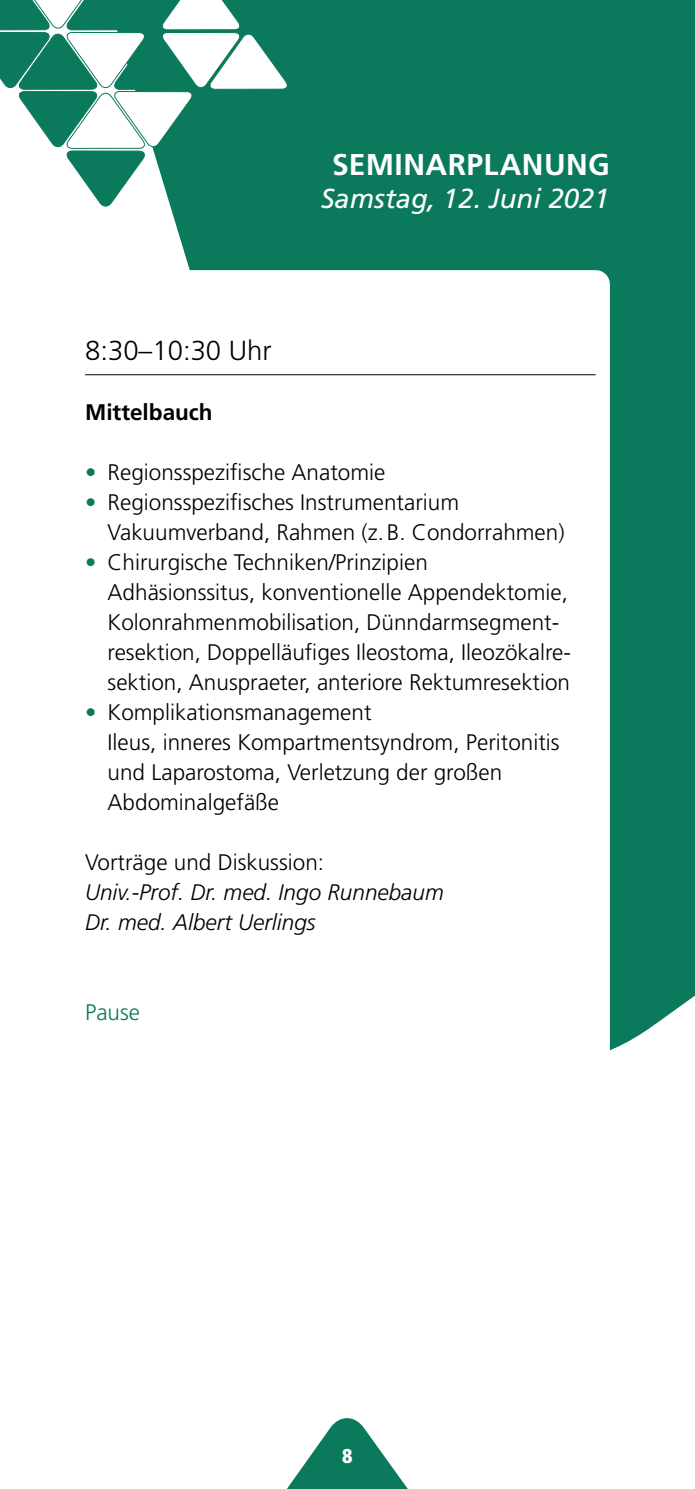
<style>
.page{position:relative;width:695px;height:1489px;background:#fff}
.page>*{position:absolute;margin:0;border:0;box-sizing:border-box;transform-origin:0 0}
.t1{font:700 30px "Frutiger LT";letter-spacing:.015em;color:#fff}
.t2{font:italic 27.5px "Frutiger LT";color:#fff}
.t3{font:300 27.5px "Frutiger LT";color:#000}
.t4{font:300 22.5px/30px "Frutiger LT";color:#000}
.t5{font:italic 300 22.5px/30px "Frutiger LT";color:#000}
.t6{font:700 22.5px "Frutiger LT";color:#000}
.t7{font:300 22.5px "Frutiger LT";color:#0a795c}
.t8{font:900 condensed 20px "Frutiger LT";color:#fff}
.s1{color:#0a795c}
</style>
<div class="page">
<svg style="left:287px;top:1418px;width:120px;height:70px"></svg>
<div style="left:103px;top:0;width:591px;height:1051px;background:#0a795c"></div>
<svg style="left:0;top:0;width:288px;height:206px"></svg>
<div style="left:71px;top:270px;width:538px;height:817px;background:#fff;border-radius:14px"></div>
<hr style="left:85px;top:374px;width:510px;height:1px;background:#000">
<h1 class="t1" style="left:332px;top:147px;width:279px">SEMINARPLANUNG</h1>
<p class="t2" style="left:321px;top:182px;width:290px">Samstag, 12. Juni 2021</p>
<p class="t3" style="left:85px;top:335px;width:188px">8:30–10:30 Uhr</p>
<p class="t6" style="left:85px;top:399px;width:129px">Mittelbauch</p>
<p class="t4" style="left:85px;top:458px;width:302px"><span class="s1">•</span> Regionsspezifische Anatomie</p>
<p class="t4" style="left:108px;top:488px;width:458px;text-indent:-22px"><span class="s1">•</span> Regionsspezifisches Instrumentarium<br>Vakuumverband, Rahmen (z.B. Condorrahmen)</p>
<p class="t4" style="left:108px;top:548px;width:465px;text-indent:-22px"><span class="s1">•</span> Chirurgische Techniken/Prinzipien Adhäsionssitus, konventionelle Appendektomie, Kolonrahmenmobilisation, Dünndarmsegment&shy;resektion, Doppelläufiges Ileostoma, Ileozökalre&shy;sektion, Anuspraeter, anteriore Rektumresektion</p>
<p class="t4" style="left:108px;top:697px;width:453px;text-indent:-22px"><span class="s1">•</span> Komplikationsmanagement<br>Ileus, inneres Kompartmentsyndrom, Peritonitis und Laparostoma, Verletzung der großen Abdominalgefäße</p>
<p class="t4" style="left:85px;top:847px;width:240px">Vorträge und Diskussion:</p>
<p class="t5" style="left:85px;top:877px;width:360px">Univ.-Prof. Dr. med. Ingo Runnebaum<br>Dr. med. Albert Uerlings</p>
<p class="t7" style="left:85px;top:999px;width:57px">Pause</p>
<p class="t8" style="left:342px;top:1443px;width:12px">8</p>
</div>
